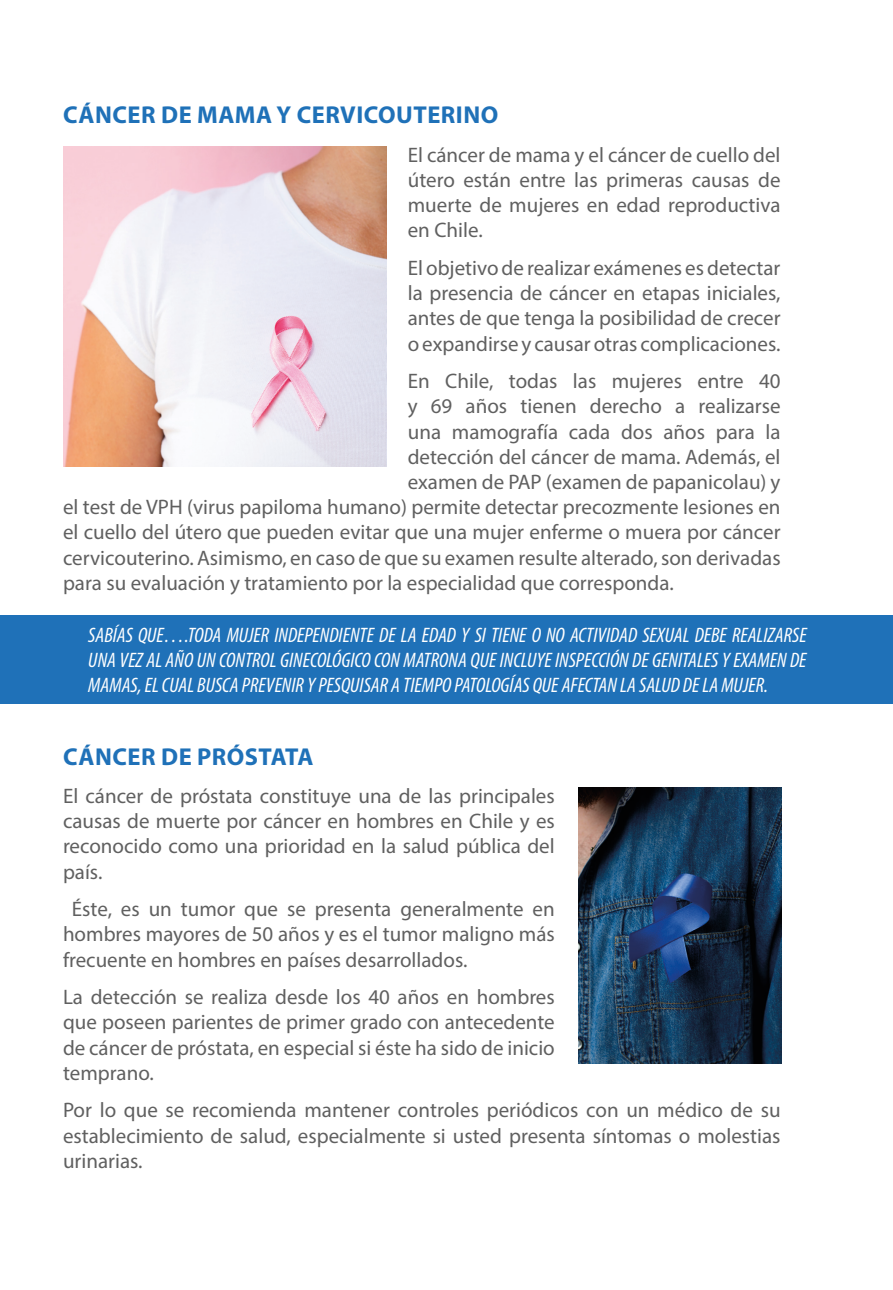
<style>
.page{position:relative;width:893px;height:1290px;background:#fff}
.page>*{position:absolute;margin:0;border:0;box-sizing:border-box;transform-origin:0 0}
.Subtitulos{font:700 24.5px "Myriad Pro";letter-spacing:.02em;color:#1f71b8}
.t1{font:21px/25.2px "Myriad Pro";color:#606060;text-align:justify}
.Cursivas{font:italic condensed 21px/25.2px "Myriad Pro";color:#fff;text-align:justify}
</style>
<div class="page">
<div style="left:1px;top:615px;width:892px;height:89px;background:#1f71b8"></div>
<img style="left:63px;top:146px;width:324px;height:320px">
<img style="left:578px;top:787px;width:203px;height:276px">
<p class="Subtitulos" style="left:63px;top:99px;width:437px">CÁNCER DE MAMA Y CERVICOUTERINO</p>
<p class="t1" style="left:408px;top:142px;width:374px">El cáncer de mama y el cáncer de cuello del útero están entre las primeras causas de muerte de mujeres en edad reproductiva en Chile.</p>
<p class="t1" style="left:408px;top:255px;width:374px">El objetivo de realizar exámenes es detectar la presencia de cáncer en etapas iniciales, antes de que tenga la posibilidad de crecer o expandirse y causar otras complicaciones.</p>
<p class="t1" style="left:408px;top:368px;width:374px">En Chile, todas las mujeres entre 40</p>
<p class="t1" style="left:408px;top:393px;width:374px">y 69 años tienen derecho a realizarse</p>
<p class="t1" style="left:408px;top:419px;width:374px">una mamografía cada dos años para la</p>
<p class="t1" style="left:408px;top:444px;width:374px">detección del cáncer de mama. Además, el</p>
<p class="t1" style="left:408px;top:469px;width:374px">examen de PAP (examen de papanicolau) y</p>
<p class="t1" style="left:63px;top:494px;width:719px">el test de VPH (virus papiloma humano) permite detectar precozmente lesiones en</p>
<p class="t1" style="left:63px;top:519px;width:719px">el cuello del útero que pueden evitar que una mujer enferme o muera por cáncer</p>
<p class="t1" style="left:63px;top:545px;width:719px">cervicouterino. Asimismo, en caso de que su examen resulte alterado, son derivadas</p>
<p class="t1" style="left:63px;top:570px;width:612px">para su evaluación y tratamiento por la especialidad que corresponda.</p>
<p class="Cursivas" style="left:88px;top:622px;width:720px">SABÍAS QUE….TODA MUJER INDEPENDIENTE DE LA EDAD Y SI TIENE O NO ACTIVIDAD SEXUAL DEBE REALIZARSE UNA VEZ AL AÑO UN CONTROL GINECOLÓGICO CON MATRONA QUE INCLUYE INSPECCIÓN DE GENITALES Y EXAMEN DE MAMAS, EL CUAL BUSCA PREVENIR Y PESQUISAR A TIEMPO PATOLOGÍAS QUE AFECTAN LA SALUD DE LA MUJER.</p>
<p class="Subtitulos" style="left:63px;top:740px;width:252px">CÁNCER DE PRÓSTATA</p>
<p class="t1" style="left:63px;top:783px;width:493px">El cáncer de próstata constituye una de las principales causas de muerte por cáncer en hombres en Chile y es reconocido como una prioridad en la salud pública del país.</p>
<p class="t1" style="left:63px;top:896px;width:493px;text-indent:9px">Éste, es un tumor que se presenta generalmente en hombres mayores de 50 años y es el tumor maligno más frecuente en hombres en países desarrollados.</p>
<p class="t1" style="left:63px;top:984px;width:493px">La detección se realiza desde los 40 años en hombres que poseen parientes de primer grado con antecedente de cáncer de próstata, en especial si éste ha sido de inicio temprano.</p>
<p class="t1" style="left:63px;top:1097px;width:719px">Por lo que se recomienda mantener controles periódicos con un médico de su establecimiento de salud, especialmente si usted presenta síntomas o molestias urinarias.</p>
</div>
